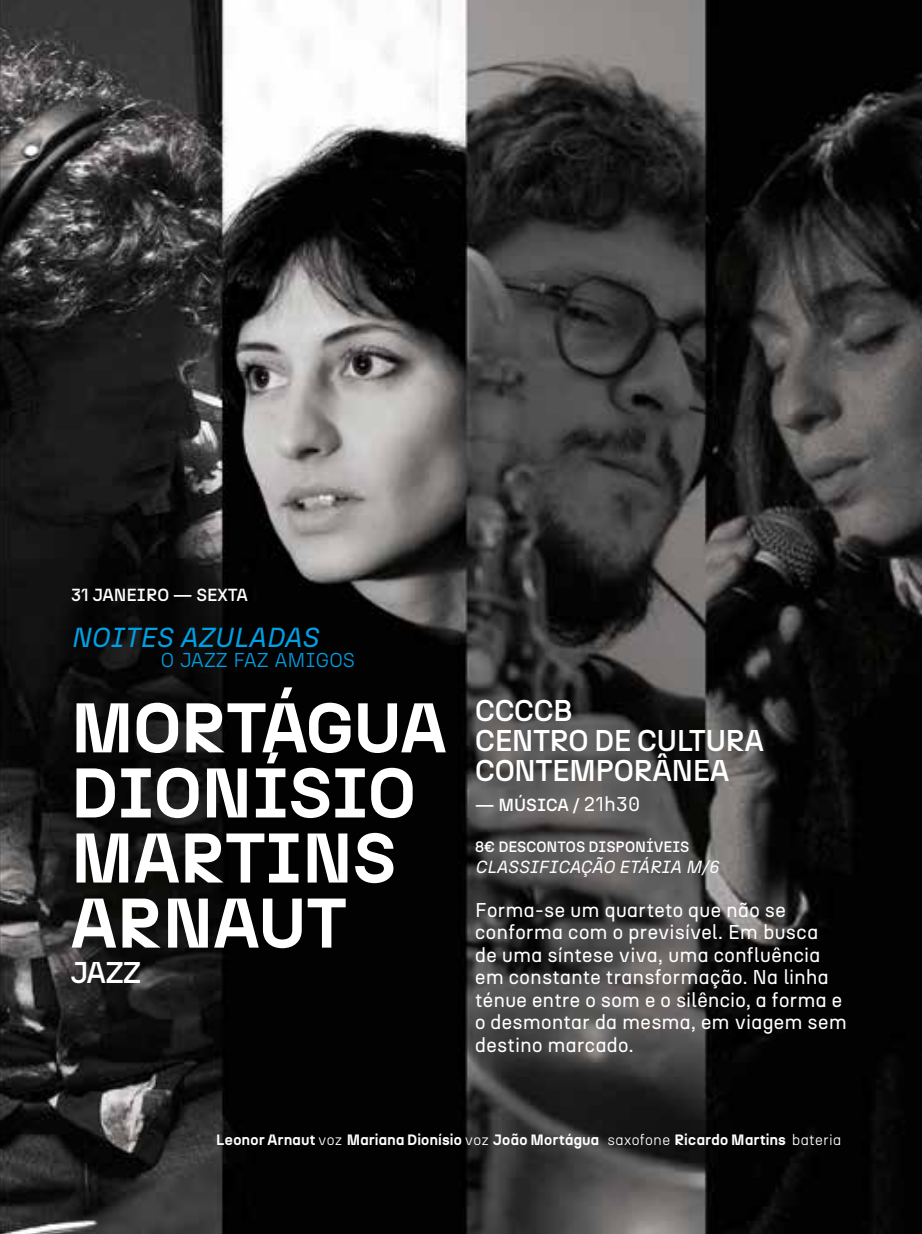
<style>
.page{position:relative;width:922px;height:1234px;background:#fff}
.page>*{position:absolute;margin:0;border:0;box-sizing:border-box;transform-origin:0 0}
.t1{font:700 70px/65px "N27";color:#fff}
.t2{font:500 30px/30px "N27";letter-spacing:-.02em;color:#fff}
.t3{font:italic 27.5px "N27";color:#009fe3}
.t4{font:20px/22.5px "N27";letter-spacing:.005em;color:#fff}
.t5{font:300 20px "N27";color:#009fe3}
.t6{font:500 17.5px "N27";color:#fff}
.t7{font:italic 17.5px "N27";color:#fff}
.t8{font:700 15px "N27";letter-spacing:.035em;color:#fff}
.t9{font:500 15px "N27";color:#fff}
.s1{font-weight:400;font-size:20px}
.s2{font-weight:300}
</style>
<div class="page">
<img style="left:0;top:0;width:921px;height:1233px">
<p class="t6" style="left:71px;top:584px;width:179px">31 JANEIRO — SEXTA</p>
<h3 class="t3" style="left:71px;top:620px;width:249px">NOITES AZULADAS</h3>
<p class="t5" style="left:161px;top:648px;width:195px">O JAZZ FAZ AMIGOS</p>
<h1 class="t1" style="left:71px;top:695px;width:377px">MORTÁGUA<br>DIONÍSIO<br>MARTINS<br>ARNAUT</h1>
<h2 class="t2" style="left:71px;top:956px;width:71px">JAZZ</h2>
<h2 class="t2" style="left:475px;top:695px;width:290px">CCCCB<br>CENTRO DE CULTURA<br>CONTEMPORÂNEA</h2>
<p class="t6" style="left:475px;top:794px;width:166px">— MÚSICA / <span class="s1">21h30</span></p>
<p class="t9" style="left:475px;top:837px;width:216px">8€ DESCONTOS DISPONÍVEIS</p>
<p class="t7" style="left:475px;top:856px;width:245px">CLASSIFICAÇÃO ETÁRIA M/6</p>
<p class="t4" style="left:475px;top:897px;width:373px">Forma-se um quarteto que não se conforma com o previsível. Em busca<br>de uma síntese viva, uma confluência em constante transformação. Na linha ténue entre o som e o silêncio, a forma e o desmontar da mesma, em viagem sem destino marcado.</p>
<p class="t8" style="left:216px;top:1130px;width:626px">Leonor Arnaut <span class="s2">voz</span> Mariana Dionísio <span class="s2">voz</span> João Mortágua <span class="s2">saxofone</span> Ricardo Martins <span class="s2">bateria</span></p>
</div>
